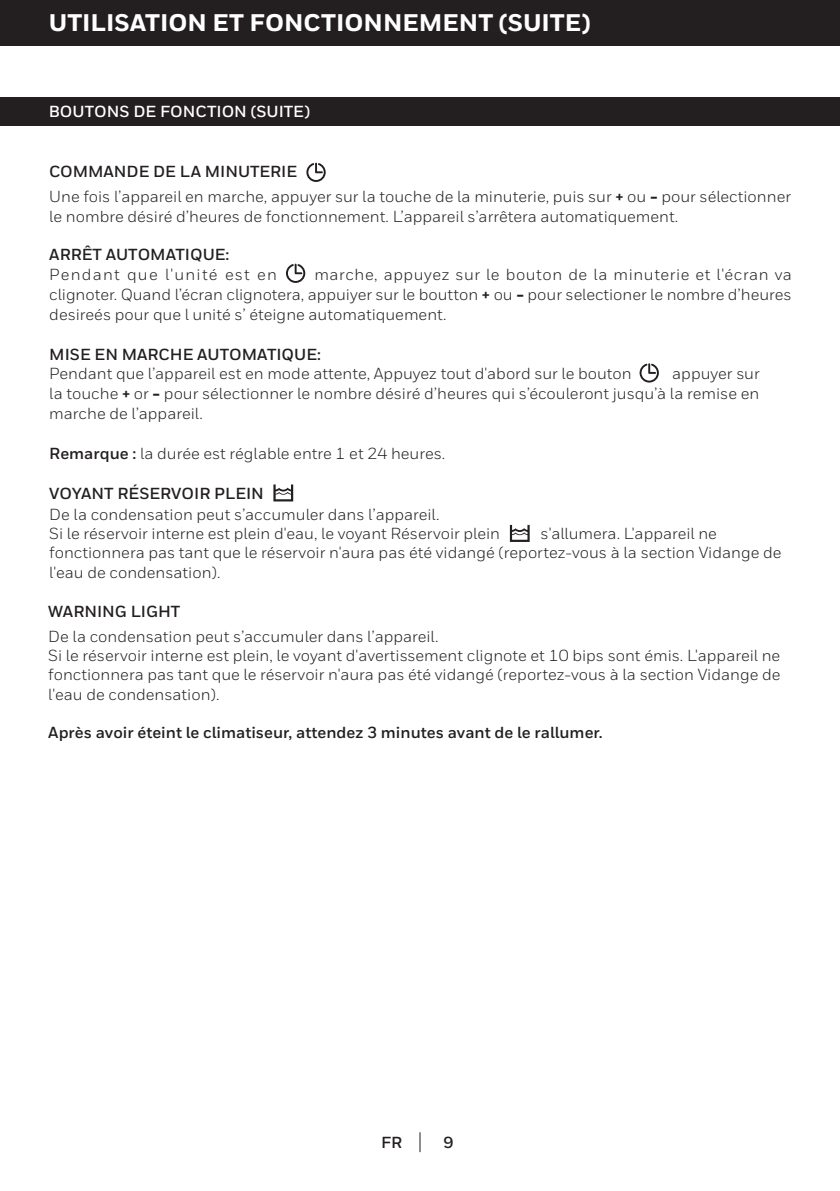
<style>
.page{position:relative;width:840px;height:1191px;background:#fff}
.page>*{position:absolute;margin:0;border:0;box-sizing:border-box;transform-origin:0 0}
.t1{font:800 24px "Honeywell Sans";color:#fff}
.t2{font:16px/19.2px "Honeywell Sans";color:#231f20}
.t3{font:700 16px "Honeywell Sans";color:#231f20}
.t4{font:700 16px "Honeywell Sans";color:#fff}
.t5{font:16px "Honeywell Sans";letter-spacing:.075em;color:#231f20}
.s1{font-weight:800}
.s2{font-weight:700}
</style>
<div class="page">
<svg style="left:419px;top:1132px;width:1px;height:20px"></svg>
<div style="left:0;top:0;width:839px;height:45px;background:#231f20"></div>
<div style="left:0;top:98px;width:839px;height:28px;background:#231f20"></div>
<svg style="left:286px;top:264px;width:19px;height:19px"></svg>
<svg style="left:639px;top:363px;width:19px;height:19px"></svg>
<svg style="left:306px;top:163px;width:19px;height:19px"></svg>
<svg style="left:273px;top:484px;width:20px;height:17px"></svg>
<svg style="left:509px;top:525px;width:20px;height:17px"></svg>
<h1 class="t1" style="left:49px;top:8px;width:543px">UTILISATION ET FONCTIONNEMENT (SUITE)</h1>
<p class="t4" style="left:49px;top:102px;width:262px">BOUTONS DE FONCTION (SUITE)</p>
<p class="t3" style="left:49px;top:162px;width:249px">COMMANDE DE LA MINUTERIE</p>
<p class="t2" style="left:49px;top:187px;width:742px">Une fois l’appareil en marche, appuyer sur la touche de la minuterie, puis sur <span class="s1">+</span> ou <span class="s1">-</span> pour sélectionner le nombre désiré d’heures de fonctionnement. L’appareil s’arrêtera automatiquement.</p>
<p class="t3" style="left:49px;top:245px;width:181px">ARRÊT AUTOMATIQUE:</p>
<p class="t5" style="left:49px;top:265px;width:229px">Pendant que l'unité est en</p>
<p class="t2" style="left:49px;top:264px;width:743px;line-height:20px;text-align:justify;text-indent:265px">marche, appuyez sur le bouton de la minuterie et l'écran va clignoter. Quand l’écran clignotera, appuiyer sur le boutton <span class="s1">+</span> ou <span class="s1">-</span> pour selectioner le nombre d’heures desireés pour que l unité s’ éteigne automatiquement.</p>
<p class="t3" style="left:49px;top:345px;width:273px">MISE EN MARCHE AUTOMATIQUE:</p>
<p class="t2" style="left:49px;top:364px;width:583px">Pendant que l’appareil est en mode attente, Appuyez tout d'abord sur le bouton</p>
<p class="t2" style="left:49px;top:364px;width:711px;line-height:20px;text-align:justify;text-indent:622px">appuyer sur la touche <span class="s1">+</span> or <span class="s1">-</span> pour sélectionner le nombre désiré d’heures qui s’écouleront jusqu’à la remise en marche de l’appareil.</p>
<p class="t2" style="left:49px;top:444px;width:397px"><span class="s2">Remarque :</span> la durée est réglable entre 1 et 24 heures.</p>
<p class="t3" style="left:49px;top:484px;width:216px">VOYANT RÉSERVOIR PLEIN</p>
<p class="t2" style="left:49px;top:505px;width:452px">De la condensation peut s’accumuler dans l’appareil.<br>Si le réservoir interne est plein d'eau, le voyant Réservoir plein</p>
<p class="t2" style="left:49px;top:524px;width:733px;text-indent:491px">s'allumera. L'appareil ne fonctionnera pas tant que le réservoir n'aura pas été vidangé (reportez-vous à la section Vidange de l'eau de condensation).</p>
<p class="t3" style="left:48px;top:601px;width:133px">WARNING LIGHT</p>
<p class="t2" style="left:48px;top:627px;width:733px">De la condensation peut s’accumuler dans l’appareil.<br>Si le réservoir interne est plein, le voyant d'avertissement clignote et 10 bips sont émis. L'appareil ne fonctionnera pas tant que le réservoir n'aura pas été vidangé (reportez-vous à la section Vidange de l'eau de condensation).</p>
<p class="t3" style="left:48px;top:723px;width:555px">Après avoir éteint le climatiseur, attendez 3 minutes avant de le rallumer.</p>
<p class="t3" style="left:381px;top:1132px;width:22px">FR</p>
<p class="t3" style="left:443px;top:1132px;width:11px">9</p>
</div>
